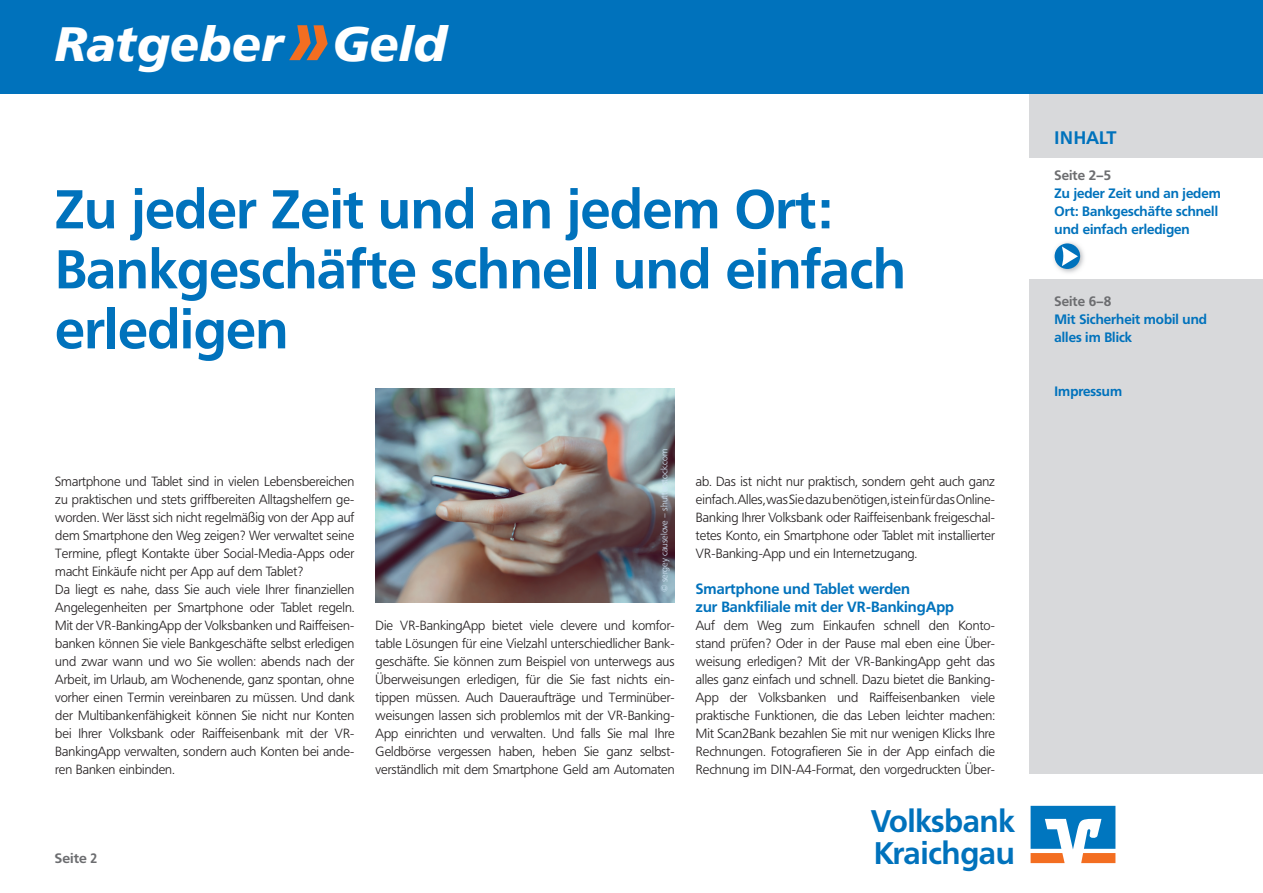
<style>
.page{position:relative;width:1263px;height:893px;background:#fff}
.page>*{position:absolute;margin:0;border:0;box-sizing:border-box;transform-origin:0 0}
.t1{font:700 54px/60px "Frutiger VR";color:#0072bc}
.t2{font:italic 700 48px "Frutiger VR";color:#fff}
.t3{font:700 30.9px/31.5px "Frutiger BQ";color:#0072bc}
.t4{font:700 18px "Frutiger BQ";color:#0072bc}
.t5{font:700 14.7px/18px "Frutiger BQ";color:#0072bc}
.t6{font:700 13.5px/18px "Frutiger BQ";color:#0072bc}
.t7{font:700 13.5px "Frutiger BQ";color:#6c6d70}
.t8{font:700 13.5px "Frutiger BQ";color:#6c6d70;scale:1.05 1}
.t9{font:300 13.2px/18px "Frutiger BQ";color:#231f20;text-align:justify}
.t10{font:300 9px "Frutiger BQ";color:#d1e3f4}
.s1{font-size:84.75px;color:#f36e21}
</style>
<div class="page">
<svg style="left:1030px;top:806px;width:85px;height:57px"></svg>
<div style="left:1029px;top:0;width:234px;height:774px;background:#d8d9db"></div>
<div style="left:1029px;top:158px;width:234px;height:121px;background:#fff"></div>
<div style="left:0;top:0;width:1263px;height:94px;background:#0072bc"></div>
<img style="left:1054px;top:242px;width:30px;height:31px">
<svg style="left:1054px;top:243px;width:26px;height:26px"></svg>
<svg style="left:1062px;top:246px;width:16px;height:20px"></svg>
<img style="left:376px;top:389px;width:299px;height:214px">
<h2 class="t2" style="left:55px;top:15px;width:393px">Ratgeber <span class="s1">»</span>Geld</h2>
<h1 class="t1" style="left:55px;top:180px;width:852px">Zu jeder Zeit und an jedem Ort:<br>Bankgeschäfte schnell und einfach erledigen</h1>
<p class="t9" style="left:55px;top:473px;width:301px;text-align:left">Smartphone und Tablet sind in vielen Lebensbereichen zu praktischen und stets griffbereiten Alltagshelfern ge&shy;worden. Wer lässt sich nicht regelmäßig von der App auf dem Smartphone den Weg zeigen? Wer verwaltet seine Termine, pflegt Kontakte über Social-Media-Apps oder macht Einkäufe nicht per App auf dem Tablet?<br>Da liegt es nahe, dass Sie auch viele Ihrer finanziellen Angelegenheiten per Smartphone oder Tablet regeln.<br>Mit der VR-BankingApp der Volksbanken und Raiffeisen&shy;banken können Sie viele Bankgeschäfte selbst erledigen und zwar wann und wo Sie wollen: abends nach der Arbeit, im Urlaub, am Wochenende, ganz spontan, ohne vorher einen Termin vereinbaren zu müssen. Und dank der Multibankenfähigkeit können Sie nicht nur Konten bei Ihrer Volksbank oder Raiffeisenbank mit der VR-BankingApp verwalten, sondern auch Konten bei ande&shy;ren Banken einbinden.</p>
<p class="t10" style="left:659px;top:592px;width:145px;rotate:-90deg">© sergey causelove – shutterstock.com</p>
<p class="t9" style="left:376px;top:617px;width:301px">Die VR-BankingApp bietet viele clevere und komfor&shy;table Lösungen für eine Vielzahl unterschiedlicher Bank&shy;geschäfte. Sie können zum Beispiel von unterwegs aus Überweisungen erledigen, für die Sie fast nichts ein&shy;tippen müssen. Auch Daueraufträge und Terminüber&shy;weisungen lassen sich problemlos mit der VR-Banking-App einrichten und verwalten. Und falls Sie mal Ihre Geldbörse vergessen haben, heben Sie ganz selbst&shy;verständlich mit dem Smartphone Geld am Automaten</p>
<p class="t8" style="left:55px;top:850px;width:42px">Seite 2</p>
<p class="t9" style="left:696px;top:473px;width:301px">ab. Das ist nicht nur praktisch, sondern geht auch ganz einfach. Alles, was Sie dazu benötigen, ist ein für das Online-Banking Ihrer Volksbank oder Raiffeisenbank freigeschal&shy;tetes Konto, ein Smartphone oder Tablet mit installierter VR-Banking-App und ein Internetzugang.</p>
<p class="t5" style="left:696px;top:580px;width:260px">Smartphone und Tablet werden<br>zur Bankfiliale mit der VR-BankingApp</p>
<p class="t9" style="left:696px;top:617px;width:301px">Auf dem Weg zum Einkaufen schnell den Konto&shy;stand prüfen? Oder in der Pause mal eben eine Über&shy;weisung erledigen? Mit der VR-BankingApp geht das alles ganz einfach und schnell. Dazu bietet die Banking-App der Volksbanken und Raiffeisenbanken viele praktische Funktionen, die das Leben leichter machen:<br>Mit Scan2Bank bezahlen Sie mit nur wenigen Klicks Ihre Rechnungen. Fotografieren Sie in der App einfach die Rechnung im DIN-A4-Format, den vorgedruckten Über-</p>
<h3 class="t3" style="left:871px;top:806px;width:145px">Volksbank<br>Kraichgau</h3>
<h3 class="t4" style="left:1054px;top:127px;width:63px">INHALT</h3>
<p class="t7" style="left:1054px;top:167px;width:58px">Seite 2–5</p>
<p class="t6" style="left:1054px;top:184px;width:168px">Zu jeder Zeit und an jedem<br>Ort: Bankgeschäfte schnell und einfach erledigen</p>
<p class="t7" style="left:1054px;top:293px;width:58px">Seite 6–8</p>
<p class="t6" style="left:1054px;top:310px;width:154px">Mit Sicherheit mobil und alles im Blick</p>
<p class="t6" style="left:1054px;top:382px;width:69px">Impressum</p>
</div>
